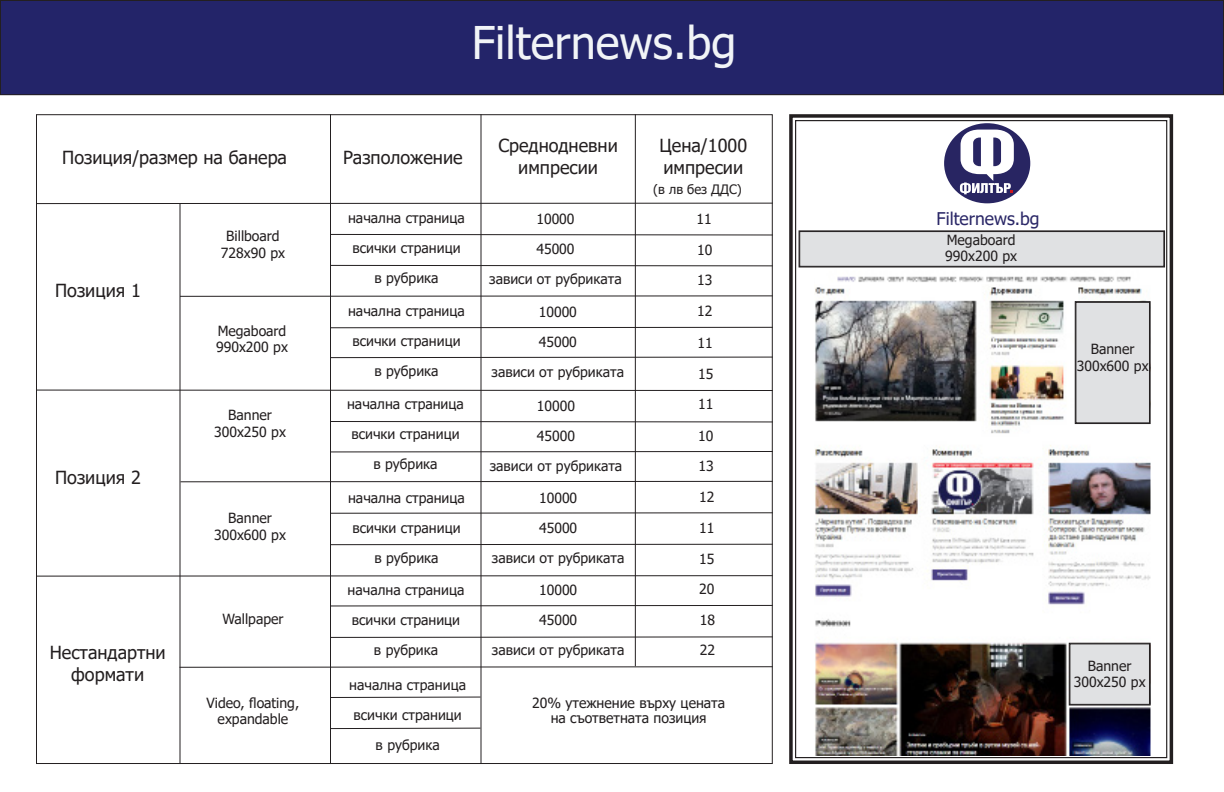
<style>
.page{position:relative;width:1224px;height:792px;background:#fff}
.page>*{position:absolute;margin:0;border:0;box-sizing:border-box;transform-origin:0 0}
.t1{font:45px "Tahoma";color:#f1f4f7}
.t2{font:18px/21.6px "Tahoma";color:#231f20;text-align:center}
.t3{font:17.5px "Tahoma";color:#2a2767}
.t4{font:14px/15px "Tahoma";color:#231f20;text-align:center}
.t5{font:13px "Tahoma";color:#231f20}
</style>
<div class="page">
<svg style="left:789px;top:114px;width:385px;height:650px"></svg>
<div style="left:799px;top:230px;width:366px;height:37px;background:#e0e1e3"></div>
<div style="left:800px;top:231px;width:364px;height:35px;border:1px solid #231f20"></div>
<div style="left:0;top:1px;width:1223px;height:94px;background:#232469"></div>
<div style="left:0;top:0;width:1224px;height:95px;border:1px solid #231f20"></div>
<img style="left:814px;top:279px;width:341px;height:477px">
<img style="left:815px;top:270px;width:340px;height:13px">
<div style="left:1075px;top:301px;width:76px;height:123px;background:#e0e1e3"></div>
<div style="left:1076px;top:302px;width:74px;height:121px;border:1px solid #231f20"></div>
<svg style="left:1069px;top:643px;width:82px;height:63px;background:#d0d1d3"></svg>
<svg style="left:36px;top:202px;width:737px;height:3px"></svg>
<svg style="left:331px;top:233px;width:442px;height:3px"></svg>
<svg style="left:331px;top:264px;width:442px;height:3px"></svg>
<svg style="left:179px;top:295px;width:594px;height:2px"></svg>
<svg style="left:331px;top:326px;width:442px;height:3px"></svg>
<svg style="left:331px;top:356px;width:442px;height:3px"></svg>
<svg style="left:36px;top:389px;width:737px;height:3px"></svg>
<svg style="left:331px;top:421px;width:442px;height:2px"></svg>
<svg style="left:331px;top:450px;width:442px;height:3px"></svg>
<svg style="left:179px;top:480px;width:594px;height:3px"></svg>
<svg style="left:331px;top:512px;width:442px;height:2px"></svg>
<svg style="left:331px;top:543px;width:442px;height:3px"></svg>
<svg style="left:36px;top:575px;width:737px;height:2px"></svg>
<svg style="left:331px;top:604px;width:442px;height:3px"></svg>
<svg style="left:331px;top:636px;width:442px;height:2px"></svg>
<svg style="left:179px;top:666px;width:594px;height:2px"></svg>
<svg style="left:331px;top:696px;width:149px;height:2px"></svg>
<svg style="left:331px;top:727px;width:149px;height:3px"></svg>
<hr style="left:180px;top:203px;width:1px;height:561px;background:#231f20">
<hr style="left:330px;top:114px;width:1px;height:650px;background:#231f20">
<hr style="left:480px;top:114px;width:2px;height:650px;background:#231f20">
<hr style="left:635px;top:114px;width:1px;height:552px;background:#231f20">
<div style="left:944px;top:123px;width:86px;height:80px;background:#282562;border-radius:50%"></div>
<svg style="left:960px;top:130px;width:54px;height:64px"></svg>
<p class="t1" style="left:472px;top:12px;width:266px">Filternews.bg</p>
<p class="t2" style="left:62px;top:148px;width:226px">Позиция/размер на банера</p>
<p class="t2" style="left:343px;top:148px;width:121px">Разположение</p>
<p class="t2" style="left:498px;top:136px;width:121px">Среднодневни импресии</p>
<p class="t2" style="left:660px;top:136px;width:89px;text-align:left">Цена/1000 импресии</p>
<p class="t2" style="left:55px;top:281px;width:87px">Позиция 1</p>
<p class="t2" style="left:55px;top:468px;width:87px">Позиция 2</p>
<p class="t2" style="left:50px;top:643px;width:118px">Нестандартни формати</p>
<p class="t4" style="left:226px;top:230px;width:55px">Billboard</p>
<p class="t4" style="left:221px;top:246px;width:66px">728x90 px</p>
<p class="t4" style="left:218px;top:324px;width:70px">Megaboard</p>
<p class="t4" style="left:216px;top:341px;width:73px">990x200 px</p>
<p class="t4" style="left:228px;top:408px;width:45px">Banner</p>
<p class="t4" style="left:214px;top:425px;width:73px">300x250 px</p>
<p class="t4" style="left:228px;top:511px;width:45px">Banner</p>
<p class="t4" style="left:214px;top:528px;width:73px">300x600 px</p>
<p class="t4" style="left:222px;top:612px;width:63px">Wallpaper</p>
<p class="t4" style="left:207px;top:696px;width:94px">Video, floating,</p>
<p class="t4" style="left:218px;top:713px;width:72px">expandable</p>
<p class="t4" style="left:348px;top:211px;width:118px">начална страница</p>
<p class="t4" style="left:352px;top:241px;width:110px">всички страници</p>
<p class="t4" style="left:374px;top:271px;width:66px">в рубрика</p>
<p class="t4" style="left:348px;top:304px;width:118px">начална страница</p>
<p class="t4" style="left:352px;top:334px;width:110px">всички страници</p>
<p class="t4" style="left:374px;top:364px;width:66px">в рубрика</p>
<p class="t4" style="left:347px;top:398px;width:118px">начална страница</p>
<p class="t4" style="left:351px;top:428px;width:110px">всички страници</p>
<p class="t4" style="left:373px;top:458px;width:66px">в рубрика</p>
<p class="t4" style="left:348px;top:492px;width:118px">начална страница</p>
<p class="t4" style="left:352px;top:522px;width:110px">всички страници</p>
<p class="t4" style="left:374px;top:552px;width:66px">в рубрика</p>
<p class="t4" style="left:348px;top:584px;width:118px">начална страница</p>
<p class="t4" style="left:352px;top:614px;width:110px">всички страници</p>
<p class="t4" style="left:374px;top:644px;width:66px">в рубрика</p>
<p class="t4" style="left:349px;top:678px;width:118px">начална страница</p>
<p class="t4" style="left:354px;top:708px;width:110px">всички страници</p>
<p class="t4" style="left:376px;top:738px;width:66px">в рубрика</p>
<p class="t5" style="left:653px;top:180px;width:90px">(в лв без ДДС)</p>
<p class="t4" style="left:536px;top:212px;width:40px">10000</p>
<p class="t4" style="left:536px;top:242px;width:40px">45000</p>
<p class="t4" style="left:489px;top:272px;width:134px">зависи от рубриката</p>
<p class="t4" style="left:539px;top:305px;width:40px">10000</p>
<p class="t4" style="left:539px;top:335px;width:40px">45000</p>
<p class="t4" style="left:492px;top:365px;width:134px">зависи от рубриката</p>
<p class="t4" style="left:537px;top:400px;width:40px">10000</p>
<p class="t4" style="left:537px;top:430px;width:40px">45000</p>
<p class="t4" style="left:490px;top:460px;width:134px">зависи от рубриката</p>
<p class="t4" style="left:539px;top:491px;width:40px">10000</p>
<p class="t4" style="left:539px;top:521px;width:40px">45000</p>
<p class="t4" style="left:492px;top:551px;width:134px">зависи от рубриката</p>
<p class="t4" style="left:539px;top:583px;width:40px">10000</p>
<p class="t4" style="left:539px;top:613px;width:40px">45000</p>
<p class="t4" style="left:492px;top:643px;width:134px">зависи от рубриката</p>
<p class="t4" style="left:532px;top:696px;width:195px">20% утежнение върху цената на съответната позиция</p>
<p class="t4" style="left:696px;top:212px;width:17px">11</p>
<p class="t4" style="left:697px;top:243px;width:17px">10</p>
<p class="t4" style="left:697px;top:273px;width:17px">13</p>
<p class="t4" style="left:697px;top:305px;width:17px">12</p>
<p class="t4" style="left:697px;top:336px;width:17px">11</p>
<p class="t4" style="left:698px;top:367px;width:17px">15</p>
<p class="t4" style="left:698px;top:397px;width:17px">11</p>
<p class="t4" style="left:698px;top:429px;width:17px">10</p>
<p class="t4" style="left:698px;top:459px;width:17px">13</p>
<p class="t4" style="left:699px;top:490px;width:17px">12</p>
<p class="t4" style="left:699px;top:521px;width:17px">11</p>
<p class="t4" style="left:699px;top:552px;width:17px">15</p>
<p class="t4" style="left:699px;top:582px;width:17px">20</p>
<p class="t4" style="left:700px;top:613px;width:17px">18</p>
<p class="t4" style="left:700px;top:643px;width:17px">22</p>
<p class="t3" style="left:937px;top:207px;width:104px">Filternews.bg</p>
<p class="t4" style="left:947px;top:233px;width:70px">Megaboard</p>
<p class="t4" style="left:945px;top:250px;width:73px">990x200 px</p>
<p class="t4" style="left:1091px;top:342px;width:45px">Banner</p>
<p class="t4" style="left:1077px;top:359px;width:73px">300x600 px</p>
<p class="t4" style="left:1088px;top:659px;width:45px">Banner</p>
<p class="t4" style="left:1074px;top:676px;width:73px">300x250 px</p>
</div>
